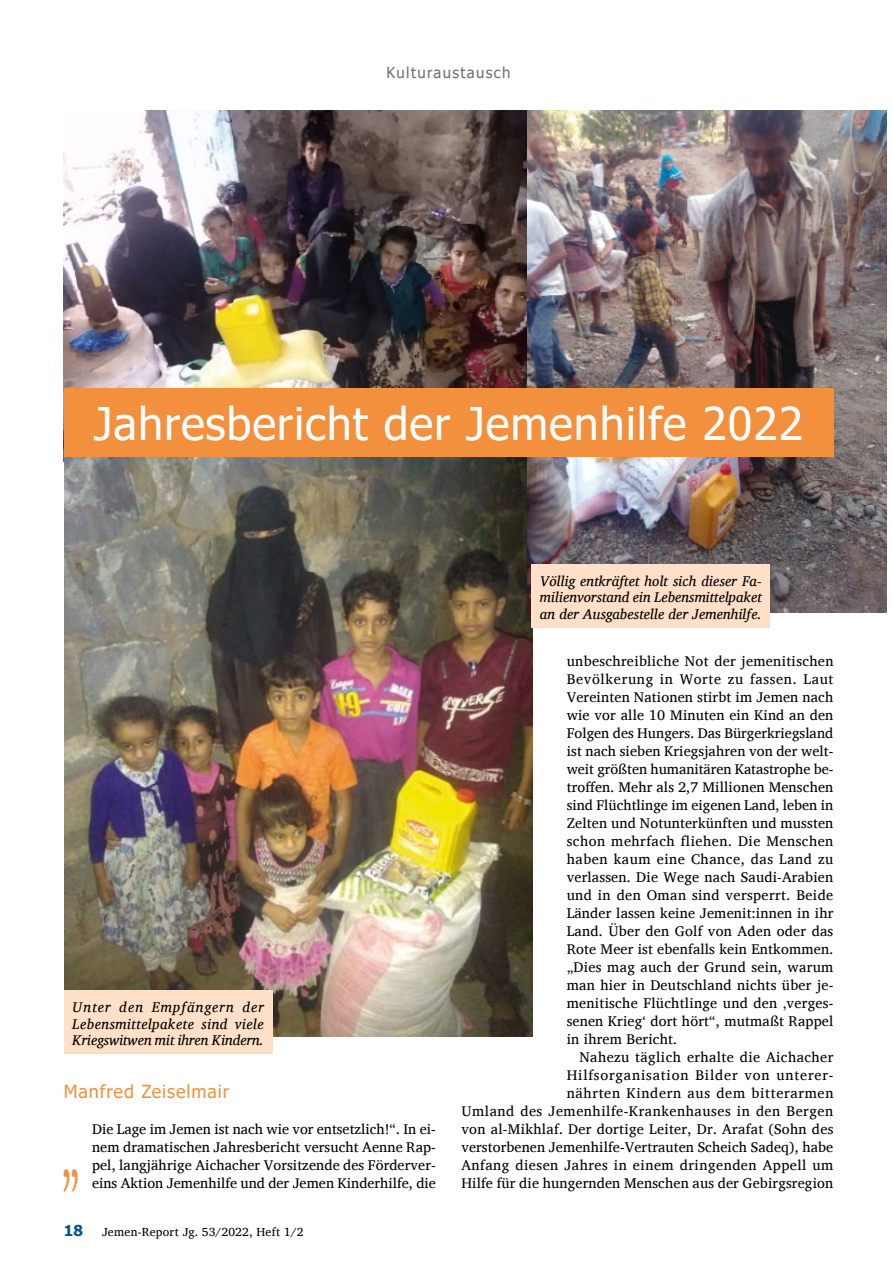
<style>
.page{position:relative;width:893px;height:1263px;background:#fff}
.page>*{position:absolute;margin:0;border:0;box-sizing:border-box;transform-origin:0 0}
.t1{font:80.1px "Charis SIL Compact";color:#f3903e;scale:.5 1}
.t2{font:45px "Tahoma";letter-spacing:.02em;color:#fff}
.t3{font:18px "Tahoma";letter-spacing:.05em;color:#f3903e}
.t4{font:15px "Tahoma";letter-spacing:.09em;color:#706f6f}
.t5{font:700 15px "Tahoma";color:#00558d}
.t6{font:14.4px/18px "Charis SIL Compact";letter-spacing:.02em;color:#000;text-align:justify}
.t7{font:italic 14.4px/16.5px "Charis SIL Compact";letter-spacing:.01em;color:#000;text-align:justify}
.t8{font:12px "Charis SIL Compact";letter-spacing:.02em;color:#000}
</style>
<div class="page">
<img style="left:64px;top:111px;width:463px;height:350px">
<img style="left:65px;top:457px;width:468px;height:579px">
<img style="left:527px;top:111px;width:359px;height:501px">
<div style="left:64px;top:990px;width:208px;height:64px;background:#fde0c7"></div>
<div style="left:64px;top:389px;width:769px;height:68px;background:#f3903e"></div>
<div style="left:531px;top:564px;width:239px;height:63px;background:#fde0c7"></div>
<p class="t4" style="left:387px;top:63px;width:125px">Kulturaustausch</p>
<h2 class="t2" style="left:94px;top:394px;width:711px">Jahresbericht der Jemenhilfe 2022</h2>
<p class="t7" style="left:72px;top:999px;width:193px">Unter den Empfängern der Lebensmittelpakete sind viele Kriegswitwen mit ihren Kindern.</p>
<p class="t3" style="left:64px;top:1080px;width:167px">Manfred Zeiselmair</p>
<h1 class="t1" style="left:61px;top:1104px;width:38px">„</h1>
<p class="t6" style="left:92px;top:1120px;width:345px">Die Lage im Jemen ist nach wie vor entsetzlich!“. In ei&shy;nem dramatischen Jahresbericht versucht Aenne Rap&shy;pel, langjährige Aichacher Vorsitzende des Förderver&shy;eins Aktion Jemenhilfe und der Jemen Kinderhilfe, die</p>
<p class="t5" style="left:64px;top:1220px;width:21px">18</p>
<p class="t8" style="left:102px;top:1225px;width:203px">Jemen-Report Jg. 53/2022, Heft 1/2</p>
<p class="t7" style="left:540px;top:573px;width:223px">Völlig entkräftet holt sich dieser Fa&shy;milienvorstand ein Lebensmittelpaket an der Ausgabestelle der Jemenhilfe.</p>
<p class="t6" style="left:567px;top:652px;width:268px">unbeschreibliche Not der jemenitischen Bevölkerung in Worte zu fassen. Laut Vereinten Nationen stirbt im Jemen nach wie vor alle 10 Minuten ein Kind an den Folgen des Hungers. Das Bürgerkriegsland ist nach sieben Kriegsjahren von der welt&shy;weit größten humanitären Katastrophe be&shy;troffen. Mehr als 2,7 Millionen Menschen sind Flüchtlinge im eigenen Land, leben in Zelten und Notunterkünften und mussten schon mehrfach fliehen. Die Menschen haben kaum eine Chance, das Land zu verlassen. Die Wege nach Saudi-Arabien und in den Oman sind versperrt. Beide Länder lassen keine Jemenit:innen in ihr Land. Über den Golf von Aden oder das Rote Meer ist ebenfalls kein Entkommen. „Dies mag auch der Grund sein, warum man hier in Deutschland nichts über je&shy;menitische Flüchtlinge und den ‚verges&shy;senen Krieg‘ dort hört“, mutmaßt Rappel in ihrem Bericht.</p>
<p class="t6" style="left:461px;top:1048px;width:374px;text-align:right">Nahezu täglich erhalte die Aichacher Hilfsorganisation Bilder von unterer-<br>nährten Kindern aus dem bitterarmen<br>Umland des Jemenhilfe-Krankenhauses in den Bergen von al-Mikhlaf. Der dortige Leiter, Dr. Arafat (Sohn des verstorbenen Jemenhilfe-Vertrauten Scheich Sadeq), habe Anfang diesen Jahres in einem dringenden Appell um Hilfe für die hungernden Menschen aus der Gebirgsregion</p>
</div>
